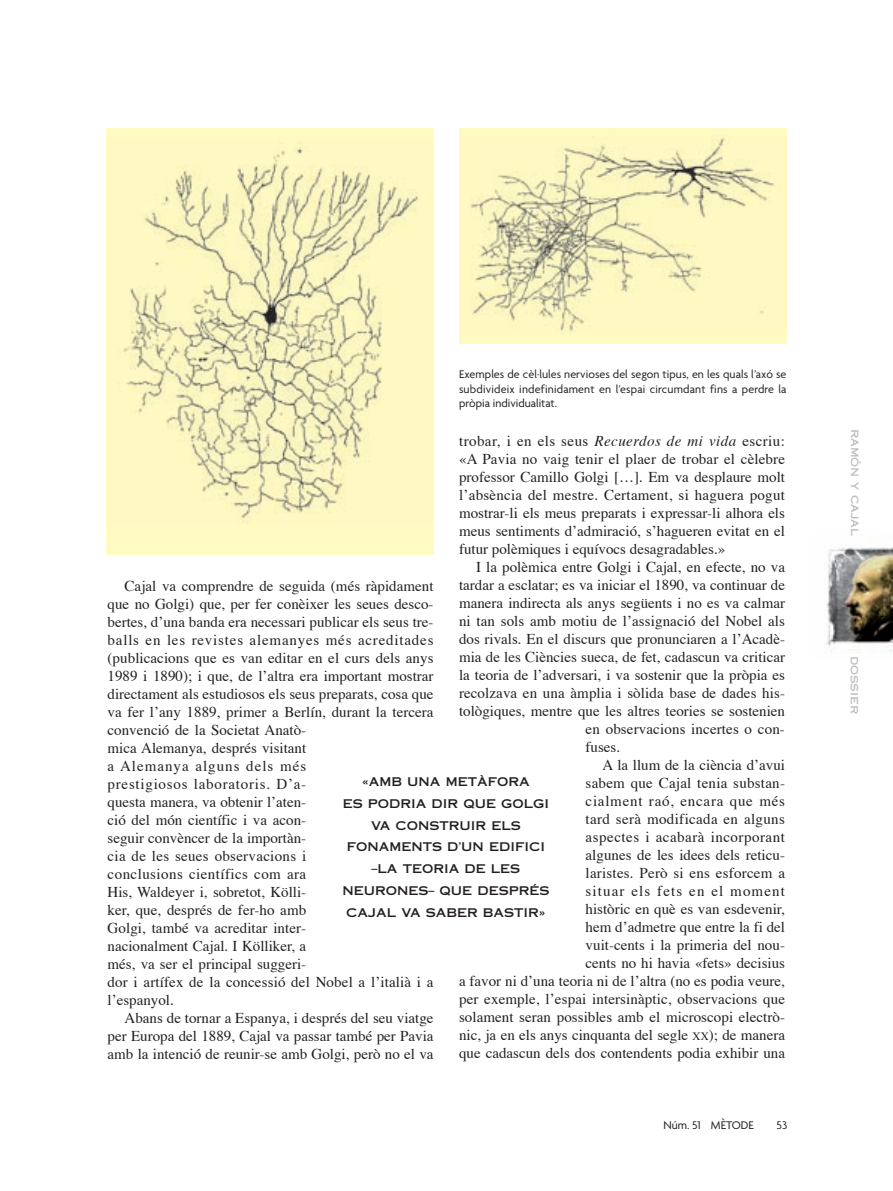
<style>
.page{position:relative;width:893px;height:1191px;background:#fff}
.page>*{position:absolute;margin:0;border:0;box-sizing:border-box;transform-origin:0 0}
.t1{font:15px/18px "Times";color:#231f20;text-align:justify}
.t2{font:15px "Times";letter-spacing:.035em;color:#231f20}
.t3{font:15px "Times";letter-spacing:.025em;color:#231f20}
.t4{font:15px "Times";letter-spacing:.05em;color:#231f20}
.t5{font:15px "Times";letter-spacing:.075em;color:#231f20}
.t6{font:12px/14.4px "Agenda";color:#231f20;text-align:justify}
.t7{font:12px/21.8px "Copperplate Thirty One AB";color:#231f20;text-align:center}
.t8{font:12px "Copperplate Thirty One AB";color:#bdbec1}
.s1{font-style:italic}
.s2{font-size:11.25px}
</style>
<div class="page">
<div style="left:106px;top:128px;width:327px;height:427px;background:#fffac2"></div>
<img style="left:123px;top:148px;width:295px;height:374px">
<div style="left:459px;top:128px;width:327px;height:215px;background:#fffac2"></div>
<img style="left:471px;top:138px;width:304px;height:193px">
<img style="left:825px;top:547px;width:68px;height:105px">
<p class="t6" style="left:459px;top:368px;width:329px">Exemples de cèl·lules nervioses del segon tipus, en les quals l’axó se subdivideix indefinidament en l’espai circumdant fins a perdre la pròpia individualitat.</p>
<p class="t1" style="left:459px;top:433px;width:327px">trobar, i en els seus <span class="s1">Recuerdos de mi vida</span> escriu: «A Pavia no vaig tenir el plaer de trobar el cèlebre professor Camillo Golgi […]. Em va desplaure molt l’absència del mestre. Certament, si haguera pogut mostrar-li els meus preparats i expressar-li alhora els meus sentiments d’admiració, s’hagueren evitat en el futur polèmiques i equívocs desagradables.»</p>
<p class="t1" style="left:476px;top:559px;width:310px">I la polèmica entre Golgi i Cajal, en efecte, no va</p>
<p class="t1" style="left:459px;top:577px;width:327px">tardar a esclatar; es va iniciar el 1890, va continuar de</p>
<p class="t1" style="left:459px;top:595px;width:327px">manera indirecta als anys següents i no es va calmar</p>
<p class="t1" style="left:459px;top:613px;width:327px">ni tan sols amb motiu de l’assignació del Nobel als</p>
<p class="t1" style="left:459px;top:631px;width:327px">dos rivals. En el discurs que pronunciaren a l’Acadè-</p>
<p class="t1" style="left:459px;top:649px;width:327px">mia de les Ciències sueca, de fet, cadascun va criticar</p>
<p class="t1" style="left:459px;top:667px;width:327px">la teoria de l’adversari, i va sostenir que la pròpia es</p>
<p class="t1" style="left:459px;top:685px;width:327px">recolzava en una àmplia i sòlida base de dades his-</p>
<p class="t1" style="left:459px;top:703px;width:327px">tològiques, mentre que les altres teories se sostenien</p>
<p class="t1" style="left:586px;top:721px;width:201px">en observacions incertes o con-</p>
<p class="t1" style="left:586px;top:739px;width:36px">fuses.</p>
<p class="t1" style="left:603px;top:757px;width:184px">A la llum de la ciència d’avui</p>
<p class="t1" style="left:586px;top:775px;width:201px">sabem que Cajal tenia substan-</p>
<p class="t4" style="left:586px;top:795px;width:201px">cialment raó, encara que més</p>
<p class="t3" style="left:586px;top:813px;width:201px">tard serà modificada en alguns</p>
<p class="t2" style="left:586px;top:831px;width:201px">aspectes i acabarà incorporant</p>
<p class="t1" style="left:586px;top:847px;width:201px">algunes de les idees dels reticu-</p>
<p class="t1" style="left:586px;top:865px;width:201px">laristes. Però si ens esforcem a</p>
<p class="t5" style="left:586px;top:885px;width:201px">situar els fets en el moment</p>
<p class="t1" style="left:586px;top:901px;width:201px">històric en què es van esdevenir,</p>
<p class="t1" style="left:586px;top:919px;width:201px">hem d’admetre que entre la fi del</p>
<p class="t1" style="left:586px;top:937px;width:201px">vuit-cents i la primeria del nou-</p>
<p class="t1" style="left:586px;top:955px;width:201px">cents no hi havia «fets» decisius</p>
<p class="t1" style="left:459px;top:973px;width:327px">a favor ni d’una teoria ni de l’altra (no es podia veure,</p>
<p class="t1" style="left:459px;top:991px;width:327px">per exemple, l’espai intersinàptic, observacions que</p>
<p class="t1" style="left:459px;top:1009px;width:327px">solament seran possibles amb el microscopi electrò-</p>
<p class="t1" style="left:459px;top:1027px;width:327px">nic, ja en els anys cinquanta del segle <span class="s2">XX</span>); de manera</p>
<p class="t1" style="left:459px;top:1045px;width:327px">que cadascun dels dos contendents podia exhibir una</p>
<p class="t1" style="left:108px;top:578px;width:327px;text-align:left;text-indent:17px">Cajal va comprendre de seguida (més ràpidament que no Golgi) que, per fer conèixer les seues desco&shy;bertes, d’una banda era necessari publicar els seus tre&shy;balls en les revistes alemanyes més acreditades (publicacions que es van editar en el curs dels anys 1989 i 1890); i que, de l’altra era important mostrar directament als estudiosos els seus preparats, cosa que va fer l’any 1889, primer a Berlín, durant la tercera convenció de la Societat Anatò-<br>mica Alemanya, després visitant<br>a Alemanya alguns dels més<br>prestigiosos laboratoris. D’a-<br>questa manera, va obtenir l’aten-<br>ció del món científic i va acon-<br>seguir convèncer de la importàn-<br>cia de les seues observacions i<br>conclusions científics com ara<br>His, Waldeyer i, sobretot, Kölli-<br>ker, que, després de fer-ho amb<br>Golgi, també va acreditar inter-<br>nacionalment Cajal. I Kölliker, a<br>més, va ser el principal suggeri-<br>dor i artífex de la concessió del Nobel a l’italià i a l’espanyol.</p>
<p class="t1" style="left:108px;top:1010px;width:327px;text-indent:17px">Abans de tornar a Espanya, i després del seu viatge per Europa del 1889, Cajal va passar també per Pavia amb la intenció de reunir-se amb Golgi, però no el va</p>
<p class="t7" style="left:342px;top:771px;width:208px">«AMB UNA METÀFORA<br>ES PODRIA DIR QUE GOLGI<br>VA CONSTRUIR ELS<br>FONAMENTS D’UN EDIFICI –LA TEORIA DE LES<br>NEURONES– QUE DESPRÉS<br>CAJAL VA SABER BASTIR»</p>
<p class="t6" style="left:663px;top:1118px;width:92px">Núm. 51 MÈTODE</p>
<p class="t6" style="left:777px;top:1118px;width:12px">53</p>
<p class="t8" style="left:862px;top:428px;width:109px;rotate:90deg">ramón y cajal</p>
<p class="t8" style="left:862px;top:655px;width:60px;rotate:90deg">dossier</p>
</div>
